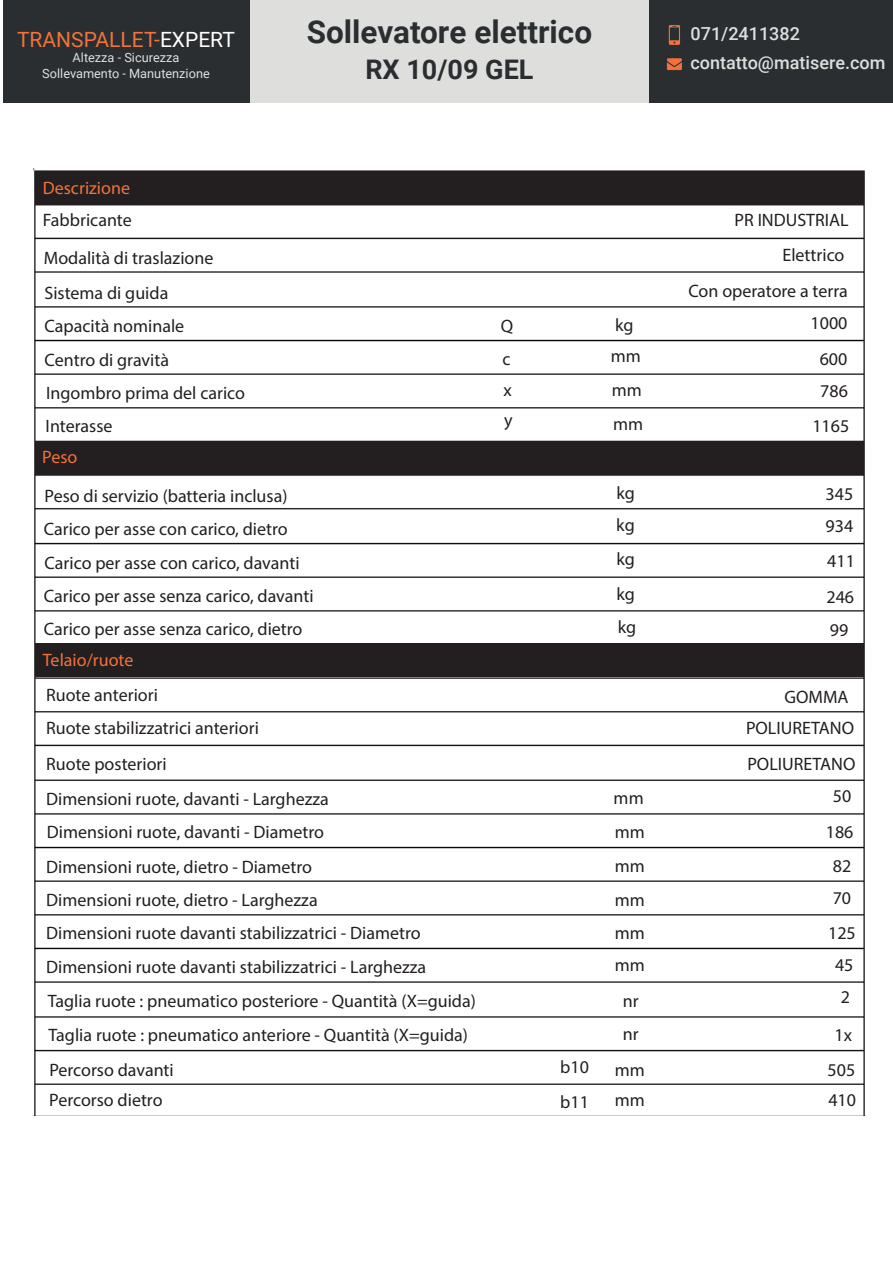
<style>
.page{position:relative;width:893px;height:1263px;background:#fff}
.page>*{position:absolute;margin:0;border:0;box-sizing:border-box;transform-origin:0 0}
.t1{font:700 31.5px "Roboto";color:#2a2e31}
.t2{font:700 27px "Roboto";color:#2a2e31}
.t3{font:21px "Roboto";color:#f2733b}
.t4{font:18px/34px "Myriad Pro";color:#231f20}
.t5{font:500 18px/29.2px "Roboto";color:#dededd}
.t6{font:18px "Myriad Pro";color:#f37239}
.t7{font:12.75px/15.3px "Roboto";color:#dededd;text-align:center}
.s1{color:#fff}
</style>
<div class="page">
<img style="left:33px;top:168px;width:832px;height:947px">
<div style="left:35px;top:171px;width:829px;height:34px;background:#231f20"></div>
<div style="left:35px;top:441px;width:829px;height:34px;background:#231f20"></div>
<div style="left:35px;top:643px;width:829px;height:34px;background:#231f20"></div>
<div style="left:249px;top:0;width:400px;height:103px;background:#dededd"></div>
<div style="left:3px;top:0;width:246px;height:103px;background:#2a2e31"></div>
<div style="left:649px;top:0;width:244px;height:103px;background:#2a2e31"></div>
<svg style="left:669px;top:25px;width:11px;height:20px"></svg>
<svg style="left:667px;top:58px;width:15px;height:12px"></svg>
<p class="t3" style="left:17px;top:25px;width:219px">TRANSPALLET-<span class="s1">EXPERT</span></p>
<p class="t7" style="left:42px;top:50px;width:169px">Altezza - Sicurezza<br>Sollevamento - Manutenzione</p>
<p class="t6" style="left:43px;top:177px;width:89px">Descrizione</p>
<p class="t4" style="left:43px;top:201px;width:172px;line-height:37.5px">Fabbricante<br>Modalità di traslazione</p>
<p class="t4" style="left:45px;top:276px;width:202px;line-height:33.3px">Sistema di guida<br>Capacità nominale<br>Centro di gravità<br>Ingombro prima del carico<br>Interasse</p>
<p class="t6" style="left:42px;top:445px;width:37px">Peso</p>
<h1 class="t1" style="left:307px;top:10px;width:287px">Sollevatore elettrico</h1>
<h2 class="t2" style="left:365px;top:51px;width:170px">RX 10/09 GEL</h2>
<p class="t5" style="left:690px;top:19px;width:196px">071/2411382 contatto@matisere.com</p>
<p class="t4" style="left:688px;top:203px;width:162px;line-height:35.1px;text-align:right">PR INDUSTRIAL<br>Elettrico<br>Con operatore a terra</p>
<p class="t4" style="left:501px;top:308px;width:14px">Q</p>
<p class="t4" style="left:615px;top:308px;width:20px">kg</p>
<p class="t4" style="left:810px;top:306px;width:38px">1000</p>
<p class="t4" style="left:502px;top:341px;width:10px">c</p>
<p class="t4" style="left:611px;top:338px;width:32px">mm</p>
<p class="t4" style="left:820px;top:341px;width:29px">600</p>
<p class="t4" style="left:503px;top:373px;width:10px">x</p>
<p class="t4" style="left:612px;top:373px;width:32px">mm</p>
<p class="t4" style="left:820px;top:374px;width:29px">786</p>
<p class="t4" style="left:504px;top:402px;width:10px">y</p>
<p class="t4" style="left:613px;top:406px;width:32px">mm</p>
<p class="t4" style="left:812px;top:409px;width:38px">1165</p>
<p class="t4" style="left:44px;top:479px;width:271px;line-height:33.3px">Peso di servizio (batteria inclusa)<br>Carico per asse con carico, dietro Carico per asse con carico, davanti Carico per asse senza carico, davanti Carico per asse senza carico, dietro</p>
<p class="t6" style="left:43px;top:649px;width:92px">Telaio/ruote</p>
<p class="t4" style="left:46px;top:679px;width:214px;line-height:32.8px">Ruote anteriori<br>Ruote stabilizzatrici anteriori</p>
<p class="t4" style="left:46px;top:746px;width:431px">Ruote posteriori<br>Dimensioni ruote, davanti - Larghezza<br>Dimensioni ruote, davanti - Diametro<br>Dimensioni ruote, dietro - Diametro<br>Dimensioni ruote, dietro - Larghezza<br>Dimensioni ruote davanti stabilizzatrici - Diametro Dimensioni ruote davanti stabilizzatrici - Larghezza<br>Taglia ruote : pneumatico posteriore - Quantità (X=guida)<br>Taglia ruote : pneumatico anteriore - Quantità (X=guida)<br>Percorso davanti</p>
<p class="t4" style="left:49px;top:1082px;width:115px">Percorso dietro</p>
<p class="t4" style="left:616px;top:477px;width:20px;line-height:31.8px">kg kg</p>
<p class="t4" style="left:616px;top:541px;width:20px;line-height:35.2px">kg kg</p>
<p class="t4" style="left:618px;top:609px;width:20px">kg</p>
<p class="t4" style="left:560px;top:1049px;width:30px;line-height:34.5px">b10 b11</p>
<p class="t4" style="left:614px;top:781px;width:33px;line-height:33.5px;text-align:justify">mm mm mm mm mm mm</p>
<p class="t4" style="left:623px;top:985px;width:17px;line-height:32.8px">nr nr</p>
<p class="t4" style="left:615px;top:1054px;width:32px;line-height:30.8px">mm mm</p>
<p class="t4" style="left:826px;top:478px;width:29px;line-height:31.5px">345<br>934</p>
<p class="t4" style="left:826px;top:542px;width:30px;line-height:36px">411<br>246</p>
<p class="t4" style="left:830px;top:613px;width:20px">99</p>
<p class="t4" style="left:746px;top:681px;width:110px;line-height:31.5px;text-indent:39px">GOMMA<br>POLIURETANO</p>
<p class="t4" style="left:747px;top:747px;width:110px;line-height:32.8px;text-align:right">POLIURETANO<br>50</p>
<p class="t4" style="left:826px;top:815px;width:29px;line-height:32.8px;text-align:center">186<br>82<br>70</p>
<p class="t4" style="left:828px;top:916px;width:29px;line-height:32.1px;text-align:center">125<br>45<br>2</p>
<p class="t4" style="left:828px;top:1017px;width:29px;line-height:34.7px;text-align:center">1x<br>505</p>
<p class="t4" style="left:828px;top:1083px;width:29px">410</p>
</div>
